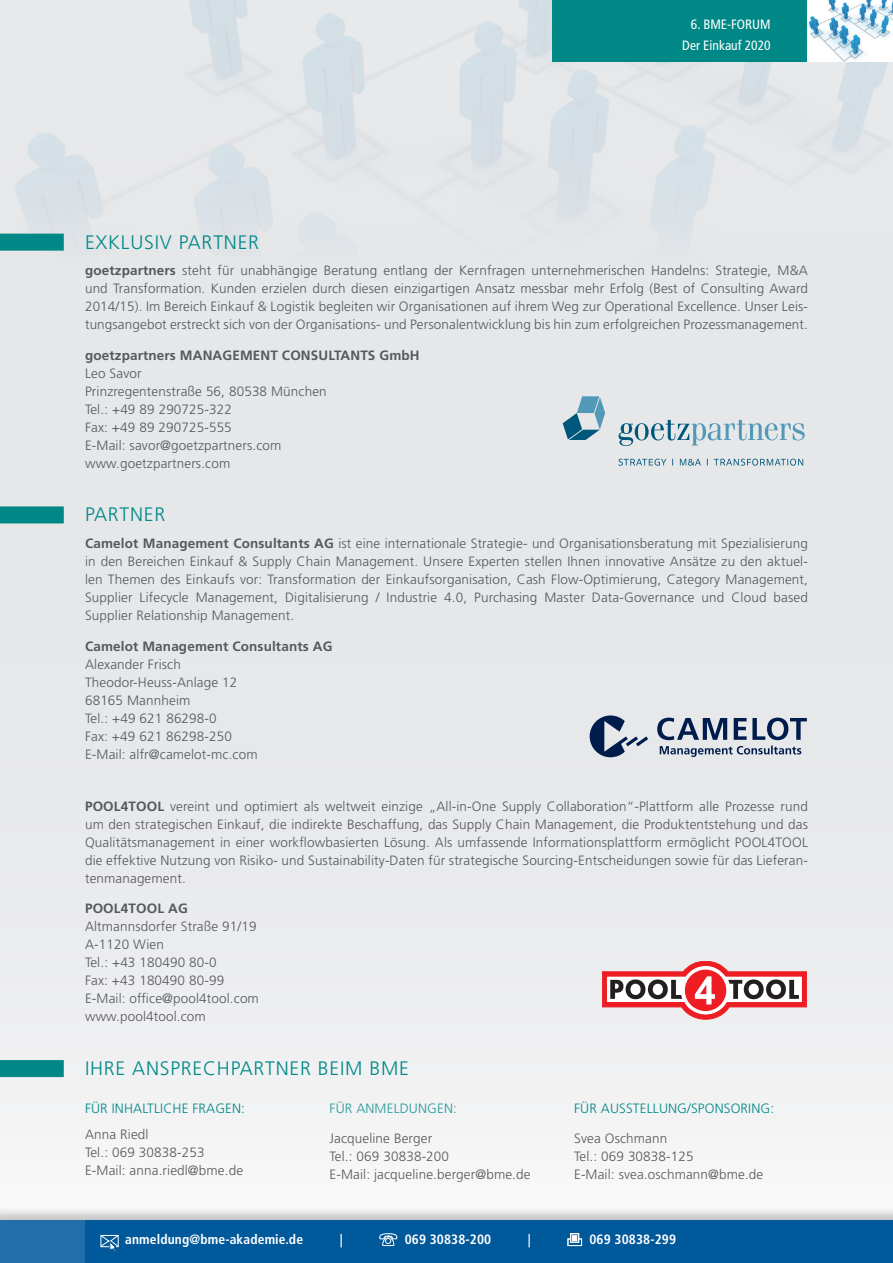
<style>
.page{position:relative;width:893px;height:1263px;background:#e6e7e9}
.page>*{position:absolute;margin:0;border:0;box-sizing:border-box;transform-origin:0 0}
.t1{font:300 19.5px "Frutiger LT Std";letter-spacing:.04em;color:#008887}
.t2{font:300 13.5px/18px "Frutiger LT Std";letter-spacing:.01em;color:#57585a}
.t3{font:700 13.5px "Frutiger LT Std";letter-spacing:.01em;color:#57585a}
.t4{font:700 condensed 13.5px "Frutiger LT Std";letter-spacing:.01em;color:#fff}
.t5{font:300 13.5px "Frutiger LT Std";letter-spacing:.01em;color:#008887}
.t6{font:condensed 13.5px/21px "Frutiger LT Std";color:#fff;text-align:center}
.t7{font:300 13.5px "Frutiger LT Std";letter-spacing:.01em;color:#259a9a}
.s1{font-weight:700}
</style>
<div class="page">
<img style="left:0;top:0;width:888px;height:234px">
<div style="left:0;top:234px;width:64px;height:17px;background:#008887"></div>
<div style="left:0;top:506px;width:64px;height:17px;background:#008887"></div>
<div style="left:0;top:1060px;width:64px;height:17px;background:#008887"></div>
<svg style="left:563px;top:396px;width:42px;height:44px"></svg>
<svg style="left:619px;top:420px;width:186px;height:26px"></svg>
<svg style="left:618px;top:459px;width:185px;height:7px"></svg>
<svg style="left:657px;top:718px;width:150px;height:39px"></svg>
<svg style="left:590px;top:715px;width:58px;height:42px"></svg>
<svg style="left:602px;top:961px;width:205px;height:58px"></svg>
<div style="left:553px;top:0;width:255px;height:62px;background:#008887"></div>
<img style="left:808px;top:0;width:85px;height:62px">
<div style="left:0;top:1206px;width:893px;height:57px;background:#231f20;opacity:.25"></div>
<div style="left:0;top:1220px;width:893px;height:43px;background:#216eaa"></div>
<div style="left:85px;top:1220px;width:808px;height:43px;background:#00599b"></div>
<svg style="left:101px;top:1235px;width:17px;height:16px"></svg>
<svg style="left:379px;top:1233px;width:19px;height:14px"></svg>
<svg style="left:567px;top:1233px;width:15px;height:13px"></svg>
<p class="t6" style="left:682px;top:14px;width:90px">6. BME-Forum<br>Der Einkauf 2020</p>
<h1 class="t1" style="left:85px;top:231px;width:57px">Exklusiv</h1>
<h1 class="t1" style="left:179px;top:231px;width:82px">Partner</h1>
<p class="t2" style="left:85px;top:262px;width:724px;text-align:justify"><span class="s1">goetzpartners</span> steht für unabhängige Beratung entlang der Kernfragen unternehmerischen Handelns: Strategie, M&amp;A und Transformation. Kunden erzielen durch diesen einzigartigen Ansatz messbar mehr Erfolg (Best of Consulting Award 2014/15). Im Bereich Einkauf &amp; Logistik begleiten wir Organisationen auf ihrem Weg zur Operational Excellence. Unser Leis&shy;tungsangebot erstreckt sich von der Organisations- und Personalentwicklung bis hin zum erfolgreichen Prozessmanagement.</p>
<p class="t3" style="left:85px;top:347px;width:336px">goetzpartners MANAGEMENT CONSULTANTS GmbH</p>
<p class="t2" style="left:85px;top:364px;width:243px">Leo Savor<br>Prinzregentenstraße 56, 80538 München<br>Tel.: +49 89 290725-322<br>Fax: +49 89 290725-555<br>E-Mail: savor@goetzpartners.com www.goetzpartners.com</p>
<h1 class="t1" style="left:85px;top:503px;width:82px">Partner</h1>
<p class="t2" style="left:85px;top:534px;width:724px;text-align:justify"><span class="s1">Camelot Management Consultants AG</span> ist eine internationale Strategie- und Organisationsberatung mit Spezialisierung in den Bereichen Einkauf &amp; Supply Chain Management. Unsere Experten stellen Ihnen innovative Ansätze zu den aktuel&shy;len Themen des Einkaufs vor: Transformation der Einkaufsorganisation, Cash Flow-Optimierung, Category Management, Supplier Lifecycle Management, Digitalisierung / Industrie 4.0, Purchasing Master Data-Governance und Cloud based Supplier Relationship Management.</p>
<p class="t3" style="left:85px;top:638px;width:249px">Camelot Management Consultants AG</p>
<p class="t2" style="left:85px;top:655px;width:174px">Alexander Frisch<br>Theodor-Heuss-Anlage 12<br>68165 Mannheim<br>Tel.: +49 621 86298-0<br>Fax: +49 621 86298-250<br>E-Mail: alfr@camelot-mc.com</p>
<p class="t2" style="left:85px;top:797px;width:724px;text-align:justify"><span class="s1">POOL4TOOL</span> vereint und optimiert als weltweit einzige „All-in-One Supply Collaboration“-Plattform alle Prozesse rund um den strategischen Einkauf, die indirekte Beschaffung, das Supply Chain Management, die Produktentstehung und das Qualitätsmanagement in einer workflowbasierten Lösung. Als umfassende Informationsplattform ermöglicht POOL</p>
<p class="t2" style="left:85px;top:833px;width:724px;text-indent:683px">4TOOL die effektive Nutzung von Risiko- und Sustainability-Daten für strategische Sourcing-Entscheidungen sowie für das Lieferan&shy;tenmanagement.</p>
<p class="t3" style="left:85px;top:901px;width:104px">POOL4TOOL AG</p>
<p class="t2" style="left:85px;top:918px;width:175px">Altmannsdorfer Straße 91/19<br>A-1120 Wien<br>Tel.: +43 180490 80-0<br>Fax: +43 180490 80-99<br>E-Mail: office@pool4tool.com www.pool4tool.com</p>
<h1 class="t1" style="left:85px;top:1057px;width:121px">ih re Ansprechpa</h1>
<h1 class="t1" style="left:254px;top:1057px;width:76px">rtner beim</h1>
<h1 class="t1" style="left:370px;top:1057px;width:41px">BME</h1>
<p class="t5" style="left:85px;top:1101px;width:83px">Für inhaltliche</p>
<p class="t5" style="left:192px;top:1101px;width:24px">Frage</p>
<p class="t5" style="left:232px;top:1101px;width:14px">n:</p>
<p class="t2" style="left:85px;top:1126px;width:160px">Anna Riedl<br>Tel.: 069 30838-253<br>E-Mail: anna.riedl@bme.de</p>
<p class="t5" style="left:574px;top:1100px;width:44px">Für Ausste</p>
<p class="t5" style="left:647px;top:1100px;width:129px">llung/Sponsoring :</p>
<p class="t2" style="left:574px;top:1129px;width:191px">Svea Oschmann<br>Tel.: 069 30838-125<br>E-Mail: svea.oschmann@bme.de</p>
<p class="t7" style="left:330px;top:1101px;width:129px">Für Anmeldungen:</p>
<p class="t2" style="left:330px;top:1129px;width:203px">Jacqueline Berger<br>Tel.: 069 30838-200<br>E-Mail: jacqueline.berger@bme.de</p>
<p class="t4" style="left:125px;top:1231px;width:179px">anmeldung@bme-akademie.de</p>
<p class="t4" style="left:340px;top:1231px;width:4px">|</p>
<p class="t4" style="left:405px;top:1231px;width:88px">069 30838-200</p>
<p class="t4" style="left:528px;top:1231px;width:4px">|</p>
<p class="t4" style="left:589px;top:1231px;width:88px">069 30838-299</p>
</div>
